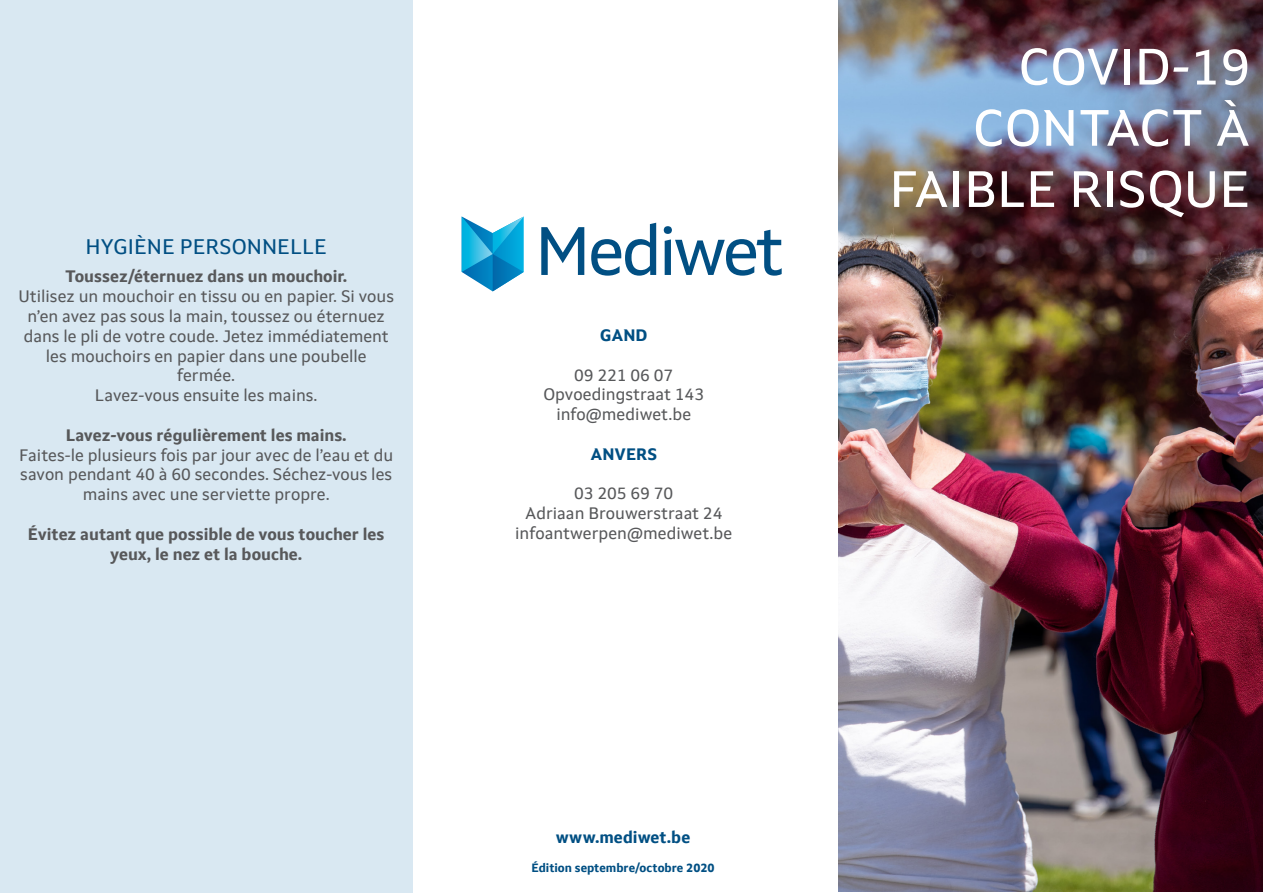
<style>
.page{position:relative;width:1263px;height:893px;background:#fff}
.page>*{position:absolute;margin:0;border:0;box-sizing:border-box;transform-origin:0 0}
.t1{font:51px/61.2px "Setimo";color:#fff;text-align:right}
.t2{font:21px "Setimo";color:#014f83}
.t3{font:16.5px/19.8px "Setimo";color:#57585a;text-align:center}
.t4{font:700 16.5px/19.8px "Setimo";color:#57585a;text-align:center}
.t5{font:700 16.5px "Setimo";color:#014f83}
.t6{font:700 12px "Setimo";color:#014f83}
</style>
<div class="page">
<div style="left:0;top:0;width:412px;height:893px;background:#d9e8f2"></div>
<svg style="left:541px;top:227px;width:43px;height:48px"></svg>
<svg style="left:591px;top:223px;width:65px;height:53px"></svg>
<svg style="left:664px;top:226px;width:118px;height:50px"></svg>
<svg style="left:462px;top:216px;width:62px;height:75px"></svg>
<img style="left:838px;top:0;width:425px;height:892px">
<p class="t2" style="left:86px;top:234px;width:243px">HYGIÈNE PERSONNELLE</p>
<p class="t4" style="left:65px;top:267px;width:284px">Toussez/éternuez dans un mouchoir.</p>
<p class="t3" style="left:18px;top:286px;width:377px">Utilisez un mouchoir en tissu ou en papier. Si vous n’en avez pas sous la main, toussez ou éternuez dans le pli de votre coude. Jetez immédiatement les mouchoirs en papier dans une poubelle</p>
<p class="t3" style="left:177px;top:366px;width:59px">fermée.</p>
<p class="t3" style="left:95px;top:385px;width:224px">Lavez-vous ensuite les mains.</p>
<p class="t4" style="left:66px;top:425px;width:283px">Lavez-vous régulièrement les mains.</p>
<p class="t3" style="left:19px;top:445px;width:376px">Faites-le plusieurs fois par jour avec de l’eau et du savon pendant 40 à 60 secondes. Séchez-vous les mains avec une serviette propre.</p>
<p class="t4" style="left:28px;top:524px;width:358px">Évitez autant que possible de vous toucher les yeux, le nez et la bouche.</p>
<p class="t5" style="left:600px;top:325px;width:49px">GAND</p>
<p class="t3" style="left:574px;top:365px;width:101px">09 221 06 07</p>
<p class="t3" style="left:543px;top:384px;width:162px">Opvoedingstraat 143</p>
<p class="t3" style="left:556px;top:404px;width:136px">info@mediwet.be</p>
<p class="t5" style="left:590px;top:444px;width:68px">ANVERS</p>
<p class="t3" style="left:574px;top:483px;width:101px">03 205 69 70</p>
<p class="t3" style="left:525px;top:503px;width:199px">Adriaan Brouwerstraat 24</p>
<p class="t3" style="left:515px;top:523px;width:218px">infoantwerpen@mediwet.be</p>
<p class="t5" style="left:556px;top:827px;width:136px">www.mediwet.be</p>
<p class="t6" style="left:531px;top:860px;width:185px">Édition septembre/octobre 2020</p>
<p class="t1" style="left:1019px;top:36px;width:233px">COVID-19</p>
<p class="t1" style="left:889px;top:97px;width:363px">CONTACT À<br>FAIBLE RISQUE</p>
</div>
